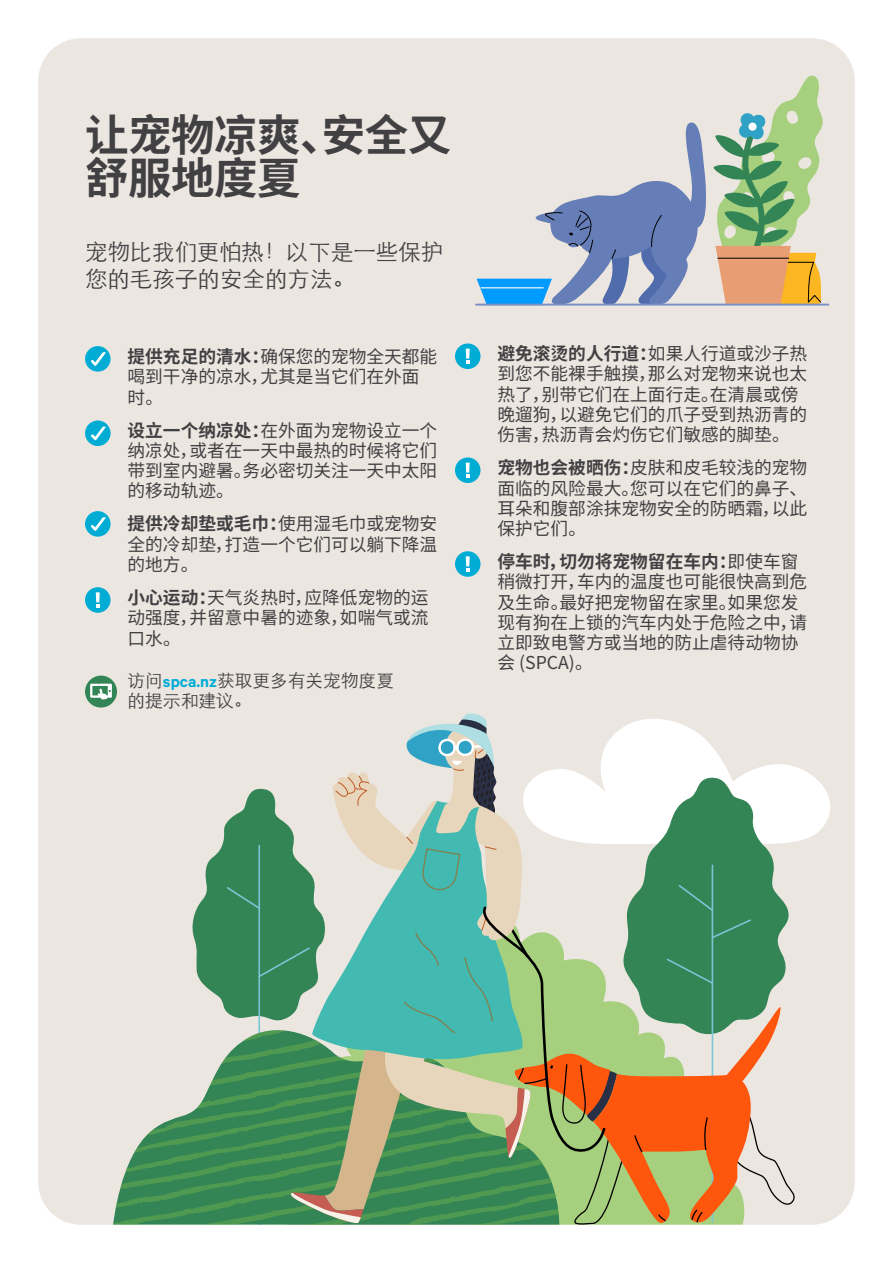
<style>
.page{position:relative;width:893px;height:1263px;background:#fff}
.page>*{position:absolute;margin:0;border:0;box-sizing:border-box;transform-origin:0 0}
.t1{font:700 43.5px/43.5px "Source Han Sans CN";letter-spacing:-.01em;color:#414042}
.t2{font:300 22.5px/27px "ST Heiti SC";letter-spacing:-.005em;color:#414042}
.t3{font:17.7px/20.2px "Source Han Sans CN";color:#414042;text-align:justify}
.t4{font:300 17.7px/20.2px "ST Heiti SC";color:#414042}
.s1{font-weight:700}
.s2{font-family:"Calibre";font-weight:600;color:#00acd4}
</style>
<div class="page">
<div style="left:38px;top:38px;width:817px;height:1187px;background:#ece6e1;border-radius:43px"></div>
<svg style="left:712px;top:75px;width:112px;height:229px"></svg>
<svg style="left:477px;top:122px;width:229px;height:182px"></svg>
<hr style="left:718px;top:258px;width:71px;height:1px;background:#000">
<hr style="left:481px;top:287px;width:62px;height:1px;background:#fff">
<hr style="left:476px;top:304px;width:352px;height:2px;background:#7b8fc1">
<svg style="left:113px;top:713px;width:722px;height:512px"></svg>
<div style="left:85px;top:346px;width:26px;height:26px;background:#00acd4;border-radius:50%"></div>
<svg style="left:91px;top:352px;width:15px;height:14px"></svg>
<div style="left:85px;top:420px;width:26px;height:26px;background:#00acd4;border-radius:50%"></div>
<svg style="left:91px;top:427px;width:15px;height:13px"></svg>
<div style="left:85px;top:511px;width:26px;height:26px;background:#00acd4;border-radius:50%"></div>
<svg style="left:91px;top:517px;width:15px;height:14px"></svg>
<div style="left:85px;top:587px;width:26px;height:26px;background:#00acd4;border-radius:50%"></div>
<svg style="left:96px;top:592px;width:4px;height:15px"></svg>
<div style="left:455px;top:343px;width:25px;height:26px;background:#00acd4;border-radius:50%"></div>
<svg style="left:466px;top:349px;width:4px;height:15px"></svg>
<div style="left:455px;top:457px;width:25px;height:26px;background:#00acd4;border-radius:50%"></div>
<svg style="left:466px;top:463px;width:4px;height:15px"></svg>
<div style="left:455px;top:551px;width:25px;height:26px;background:#00acd4;border-radius:50%"></div>
<svg style="left:466px;top:556px;width:4px;height:15px"></svg>
<div style="left:85px;top:676px;width:32px;height:31px;background:#338556;border-radius:50%"></div>
<svg style="left:90px;top:684px;width:22px;height:15px"></svg>
<h1 class="t1" style="left:85px;top:114px;width:368px">让宠物凉爽、安全又舒服地度夏</h1>
<p class="t2" style="left:85px;top:236px;width:359px">宠物比我们更怕热！以下是一些保护您的毛孩子的安全的方法。</p>
<p class="t3" style="left:128px;top:347px;width:311px;text-align:left"><span class="s1">提供充足的清水：</span>确保您的宠物全天都能喝到干净的凉水，尤其是当它们在外面时。</p>
<p class="t3" style="left:128px;top:420px;width:311px"><span class="s1">设立一个纳凉处：</span>在外面为宠物设立一个纳凉处，或者在一天中最热的时候将它们带到室内避暑。务必密切关注一天中太阳的移动轨迹。</p>
<p class="t3" style="left:128px;top:514px;width:311px"><span class="s1">提供冷却垫或毛巾：</span>使用湿毛巾或宠物安全的冷却垫，打造一个它们可以躺下降温的地方。</p>
<p class="t3" style="left:128px;top:588px;width:302px"><span class="s1">小心运动：</span>天气炎热时，应降低宠物的运动强度，并留意中暑的迹象，如喘气或流口水。</p>
<p class="t4" style="left:128px;top:669px;width:268px">访问<span class="s2">spca.nz</span>获取更多有关宠物度夏的提示和建议。</p>
<p class="t3" style="left:497px;top:344px;width:311px;text-align:left"><span class="s1">避免滚烫的人行道：</span>如果人行道或沙子热到您不能裸手触摸，那么对宠物来说也太热了，别带它们在上面行走。在清晨或傍晚遛狗，以避免它们的爪子受到热沥青的伤害，热沥青会灼伤它们敏感的脚垫。</p>
<p class="t3" style="left:497px;top:458px;width:311px"><span class="s1">宠物也会被晒伤：</span>皮肤和皮毛较浅的宠物面临的风险最大。您可以在它们的鼻子、耳朵和腹部涂抹宠物安全的防晒霜，以此保护它们。</p>
<p class="t3" style="left:497px;top:552px;width:311px;text-align:left"><span class="s1">停车时，切勿将宠物留在车内：</span>即使车窗稍微打开，车内的温度也可能很快高到危及生命。最好把宠物留在家里。如果您发现有狗在上锁的汽车内处于危险之中，请立即致电警方或当地的防止虐待动物协会 (SPCA)。</p>
</div>
